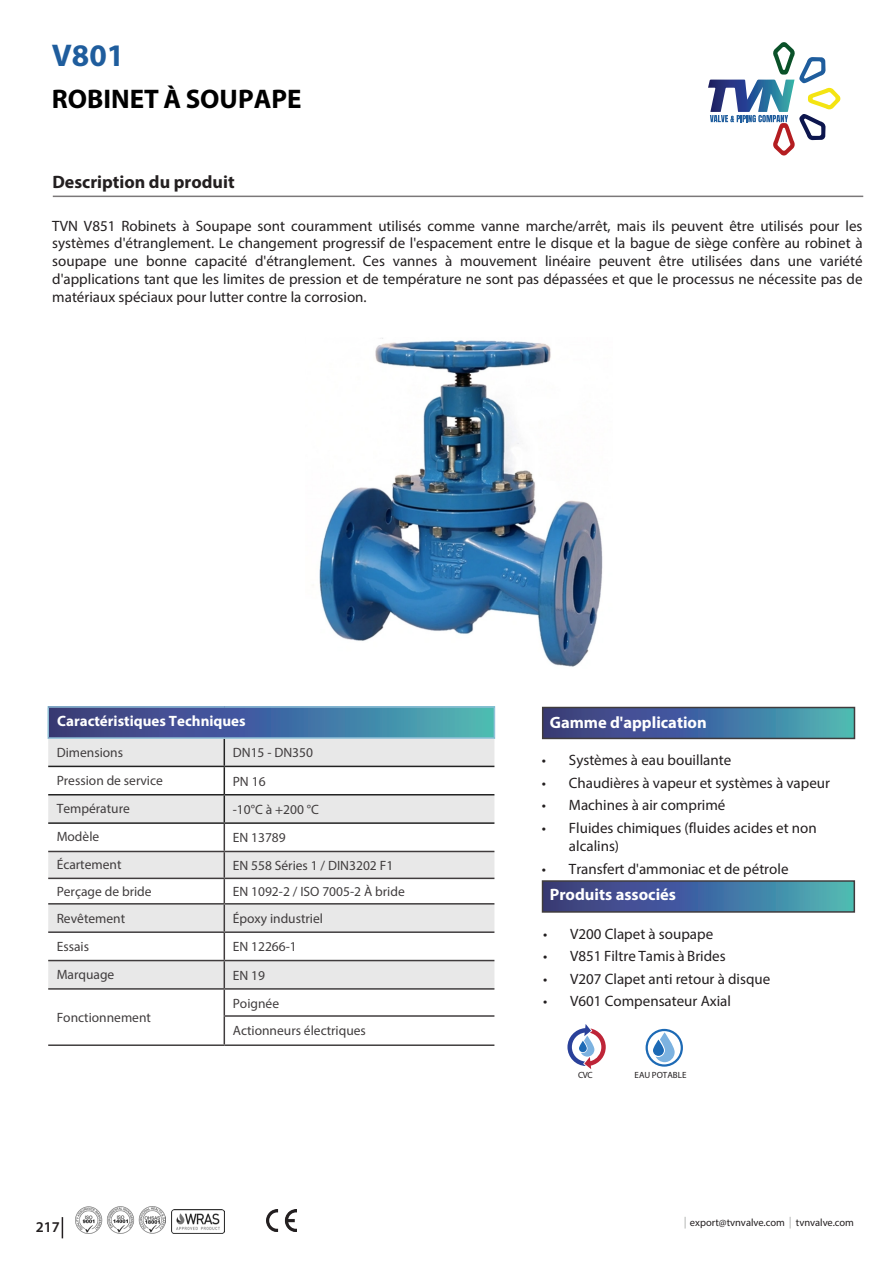
<style>
.page{position:relative;width:893px;height:1263px;background:#fff}
.page>*{position:absolute;margin:0;border:0;box-sizing:border-box;transform-origin:0 0}
.t1{font:700 31.5px "Myriad Pro";color:#1f5d9d}
.t2{font:700 27px "Myriad Pro";color:#000}
.t3{font:700 18px "Myriad Pro";color:#231f20}
.t4{font:700 16.5px "Myriad Pro";color:#fff}
.t5{font:15px/17.9px "Myriad Pro";color:#231f20;text-align:justify}
.t6{font:700 15px "Myriad Pro";color:#fff}
.t7{font:600 15px "Myriad Pro";color:#231f20}
.t8{font:13.5px/27.6px "Myriad Pro";color:#231f20}
.t9{font:10.5px "Myriad Pro";color:#231f20}
.t10{font:9px "Myriad Pro";color:#231f20}
</style>
<div class="page">
<svg style="left:484px;top:195px;width:74px;height:3px"></svg>
<svg style="left:62px;top:1217px;width:1px;height:21px"></svg>
<svg style="left:708px;top:42px;width:132px;height:113px"></svg>
<hr style="left:53px;top:196px;width:810px;height:1px;background:#231f20">
<img style="left:75px;top:1206px;width:91px;height:28px">
<img style="left:171px;top:1210px;width:54px;height:23px">
<img style="left:266px;top:1209px;width:31px;height:22px">
<svg style="left:789px;top:1217px;width:2px;height:11px"></svg>
<svg style="left:684px;top:1217px;width:2px;height:11px"></svg>
<svg style="left:545px;top:883px;width:307px;height:27px;background:#436e9d"></svg>
<div style="left:542px;top:880px;width:313px;height:33px;border:2px solid #231f20"></div>
<div style="left:543px;top:707px;width:311px;height:31px;background:linear-gradient(to right,#3c2e80,#4bafbb)"></div>
<div style="left:542px;top:707px;width:313px;height:32px;border:2px solid #231f20"></div>
<svg style="left:49px;top:708px;width:445px;height:29px;background:#436e9d"></svg>
<svg style="left:48px;top:739px;width:446px;height:249px;fill:#e8e8e8"></svg>
<hr style="left:48px;top:766px;width:176px;height:1px;background:#000">
<hr style="left:224px;top:766px;width:270px;height:1px;background:#000">
<hr style="left:48px;top:794px;width:176px;height:1px;background:#000">
<hr style="left:224px;top:794px;width:270px;height:1px;background:#000">
<hr style="left:48px;top:822px;width:176px;height:2px;background:#000">
<hr style="left:224px;top:822px;width:270px;height:2px;background:#000">
<hr style="left:48px;top:851px;width:176px;height:1px;background:#231f20">
<hr style="left:224px;top:851px;width:270px;height:1px;background:#231f20">
<hr style="left:48px;top:878px;width:176px;height:1px;background:#231f20">
<hr style="left:224px;top:878px;width:270px;height:1px;background:#231f20">
<hr style="left:48px;top:903px;width:176px;height:1px;background:#231f20">
<hr style="left:224px;top:903px;width:270px;height:1px;background:#231f20">
<hr style="left:48px;top:931px;width:176px;height:2px;background:#231f20">
<hr style="left:224px;top:931px;width:270px;height:2px;background:#231f20">
<hr style="left:48px;top:960px;width:176px;height:1px;background:#231f20">
<hr style="left:224px;top:960px;width:270px;height:1px;background:#231f20">
<hr style="left:48px;top:988px;width:176px;height:2px;background:#231f20">
<hr style="left:48px;top:1044px;width:176px;height:2px;background:#231f20">
<hr style="left:224px;top:988px;width:270px;height:2px;background:#231f20">
<hr style="left:224px;top:1015px;width:270px;height:2px;background:#231f20">
<svg style="left:224px;top:739px;width:1px;height:305px"></svg>
<hr style="left:224px;top:1044px;width:270px;height:2px;background:#231f20">
<hr style="left:47px;top:706px;width:177px;height:2px;background:#82b9d4">
<hr style="left:47px;top:708px;width:2px;height:29px;background:#82b9d4">
<hr style="left:224px;top:706px;width:271px;height:2px;background:#82b9d4">
<svg style="left:494px;top:708px;width:1px;height:29px"></svg>
<hr style="left:47px;top:737px;width:177px;height:2px;background:#82b9d4">
<hr style="left:224px;top:737px;width:271px;height:2px;background:#82b9d4">
<svg style="left:567px;top:1024px;width:39px;height:45px"></svg>
<svg style="left:656px;top:1032px;width:19px;height:30px"></svg>
<svg style="left:653px;top:1039px;width:11px;height:17px"></svg>
<div style="left:646px;top:1029px;width:37px;height:38px;border:2px solid #1d6ab5;border-radius:50%"></div>
<img style="left:319px;top:338px;width:284px;height:329px">
<p class="t1" style="left:52px;top:35px;width:74px">V801</p>
<p class="t2" style="left:52px;top:81px;width:251px">ROBINET À SOUPAPE</p>
<p class="t3" style="left:52px;top:170px;width:184px">Description du produit</p>
<p class="t5" style="left:52px;top:217px;width:812px">TVN V851 Robinets à Soupape sont couramment utilisés comme vanne marche/arrêt, mais ils peuvent être utilisés pour les systèmes d'étranglement. Le changement progressif de l'espacement entre le disque et la bague de siège confère au robinet à soupape une bonne capacité d'étranglement. Ces vannes à mouvement linéaire peuvent être utilisées dans une variété d'applications tant que les limites de pression et de température ne sont pas dépassées et que le processus ne nécessite pas de matériaux spéciaux pour lutter contre la corrosion.</p>
<p class="t6" style="left:57px;top:712px;width:190px">Caractéristiques Techniques</p>
<p class="t8" style="left:57px;top:738px;width:68px">Dimensions</p>
<p class="t8" style="left:233px;top:739px;width:82px">DN15 - DN350</p>
<p class="t8" style="left:57px;top:766px;width:108px">Pression de service</p>
<p class="t8" style="left:233px;top:767px;width:34px">PN 16</p>
<p class="t8" style="left:57px;top:795px;width:75px">Température</p>
<p class="t8" style="left:233px;top:795px;width:88px">-10°C à +200 °C</p>
<p class="t8" style="left:57px;top:823px;width:44px">Modèle</p>
<p class="t8" style="left:233px;top:824px;width:55px">EN 13789</p>
<p class="t8" style="left:57px;top:851px;width:66px">Écartement</p>
<p class="t8" style="left:233px;top:851px;width:162px">EN 558 Séries 1 / DIN3202 F1</p>
<p class="t8" style="left:57px;top:877px;width:96px">Perçage de bride</p>
<p class="t8" style="left:233px;top:878px;width:173px">EN 1092-2 / ISO 7005-2 À bride</p>
<p class="t8" style="left:57px;top:904px;width:70px">Revêtement</p>
<p class="t8" style="left:233px;top:904px;width:92px">Époxy industriel</p>
<p class="t8" style="left:57px;top:932px;width:34px">Essais</p>
<p class="t8" style="left:233px;top:933px;width:66px">EN 12266-1</p>
<p class="t8" style="left:57px;top:961px;width:59px">Marquage</p>
<p class="t8" style="left:233px;top:961px;width:34px">EN 19</p>
<p class="t8" style="left:57px;top:1003px;width:96px">Fonctionnement</p>
<p class="t8" style="left:233px;top:989px;width:135px">Poignée<br>Actionneurs électriques</p>
<p class="t4" style="left:550px;top:711px;width:159px">Gamme d'application</p>
<p class="t5" style="left:542px;top:751px;width:191px">• Systèmes à eau bouillante</p>
<p class="t5" style="left:542px;top:774px;width:290px">• Chaudières à vapeur et systèmes à vapeur</p>
<p class="t5" style="left:542px;top:796px;width:185px">• Machines à air comprimé</p>
<p class="t5" style="left:569px;top:818px;width:249px;line-height:18.6px;text-indent:-27px">• Fluides chimiques (fluides acides et non alcalins)</p>
<p class="t5" style="left:542px;top:860px;width:248px">• Transfert d'ammoniac et de pétrole</p>
<p class="t4" style="left:550px;top:884px;width:128px">Produits associés</p>
<p class="t5" style="left:543px;top:924px;width:171px">• V200 Clapet à soupape</p>
<p class="t5" style="left:543px;top:947px;width:184px">• V851 Filtre Tamis à Brides</p>
<p class="t5" style="left:543px;top:969px;width:229px">• V207 Clapet anti retour à disque</p>
<p class="t5" style="left:543px;top:992px;width:189px">• V601 Compensateur Axial</p>
<p class="t10" style="left:578px;top:1070px;width:16px">CVC</p>
<p class="t10" style="left:635px;top:1070px;width:53px">EAU POTABLE</p>
<p class="t7" style="left:36px;top:1218px;width:26px">217</p>
<p class="t9" style="left:690px;top:1216px;width:166px">export@tvnvalve.com tvnvalve.com</p>
</div>
